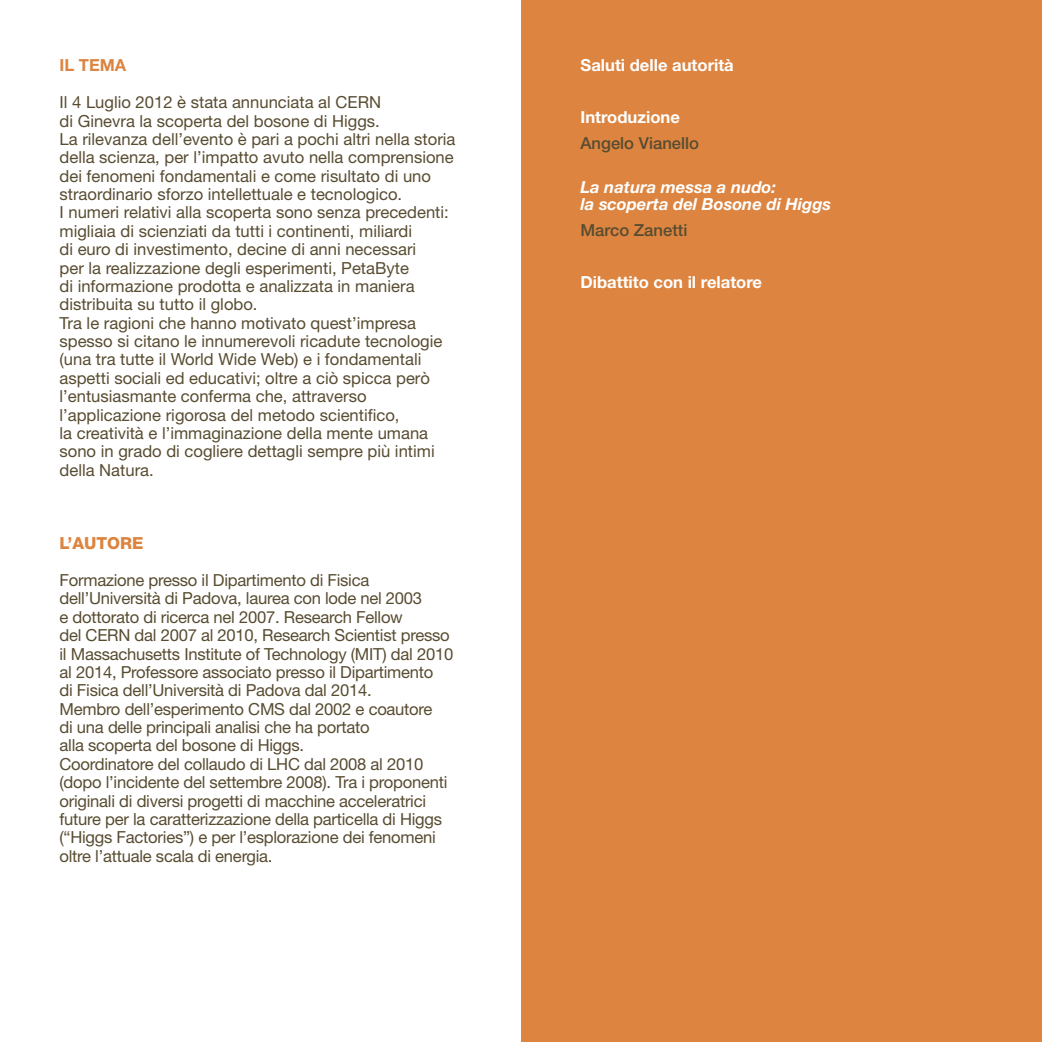
<style>
.page{position:relative;width:1042px;height:1042px;background:#fff}
.page>*{position:absolute;margin:0;border:0;box-sizing:border-box;transform-origin:0 0}
.t1{font:16.62px/18.4px "Helvetica Neue";color:#584c31}
.t2{font:700 16.62px "Helvetica Neue LT Std";color:#fff}
.t3{font:italic 700 16.62px/17.5px "Helvetica Neue LT Std";color:#fff}
.t4{font:500 16.62px "Helvetica Neue LT Std";color:#584c31}
.t5{font:800 16.62px "Helvetica Neue";color:#dc8440}
.t6{font:700 16.62px "Helvetica Neue";color:#dc8440}
</style>
<div class="page">
<div style="left:521px;top:0;width:521px;height:1042px;background:#dc8440"></div>
<p class="t6" style="left:60px;top:60px;width:68px">IL TEMA</p>
<p class="t1" style="left:60px;top:95px;width:397px">Il 4 Luglio 2012 è stata annunciata al CERN<br>di Ginevra la scoperta del bosone di Higgs.<br>La rilevanza dell’evento è pari a pochi altri nella storia della scienza, per l’impatto avuto nella comprensione dei fenomeni fondamentali e come risultato di uno straordinario sforzo intellettuale e tecnologico.<br>I numeri relativi alla scoperta sono senza precedenti: migliaia di scienziati da tutti i continenti, miliardi<br>di euro di investimento, decine di anni necessari<br>per la realizzazione degli esperimenti, PetaByte<br>di informazione prodotta e analizzata in maniera distribuita su tutto il globo.<br>Tra le ragioni che hanno motivato quest’impresa spesso si citano le innumerevoli ricadute tecnologie (una tra tutte il World Wide Web) e i fondamentali aspetti sociali ed educativi; oltre a ciò spicca però l’entusiasmante conferma che, attraverso l’applicazione rigorosa del metodo scientifico,<br>la creatività e l’immaginazione della mente umana sono in grado di cogliere dettagli sempre più intimi della Natura.</p>
<p class="t5" style="left:60px;top:537px;width:86px">L’AUTORE</p>
<p class="t1" style="left:60px;top:572px;width:395px">Formazione presso il Dipartimento di Fisica dell’Università di Padova, laurea con lode nel 2003<br>e dottorato di ricerca nel 2007. Research Fellow<br>del CERN dal 2007 al 2010, Research Scientist presso il Massachusetts Institute of Technology (MIT) dal 2010 al 2014, Professore associato presso il Dipartimento<br>di Fisica dell’Università di Padova dal 2014.<br>Membro dell’esperimento CMS dal 2002 e coautore<br>di una delle principali analisi che ha portato<br>alla scoperta del bosone di Higgs.<br>Coordinatore del collaudo di LHC dal 2008 al 2010 (dopo l’incidente del settembre 2008). Tra i proponenti originali di diversi progetti di macchine acceleratrici future per la caratterizzazione della particella di Higgs (“Higgs Factories”) e per l’esplorazione dei fenomeni oltre l’attuale scala di energia.</p>
<p class="t2" style="left:580px;top:60px;width:155px">Saluti delle autorità</p>
<p class="t2" style="left:580px;top:111px;width:101px">Introduzione</p>
<p class="t4" style="left:580px;top:137px;width:120px">Angelo Vianello</p>
<p class="t3" style="left:580px;top:180px;width:252px">La natura messa a nudo:<br>la scoperta del Bosone di Higgs</p>
<p class="t4" style="left:580px;top:224px;width:108px">Marco Zanetti</p>
<p class="t2" style="left:580px;top:276px;width:183px">Dibattito con il relatore</p>
</div>
